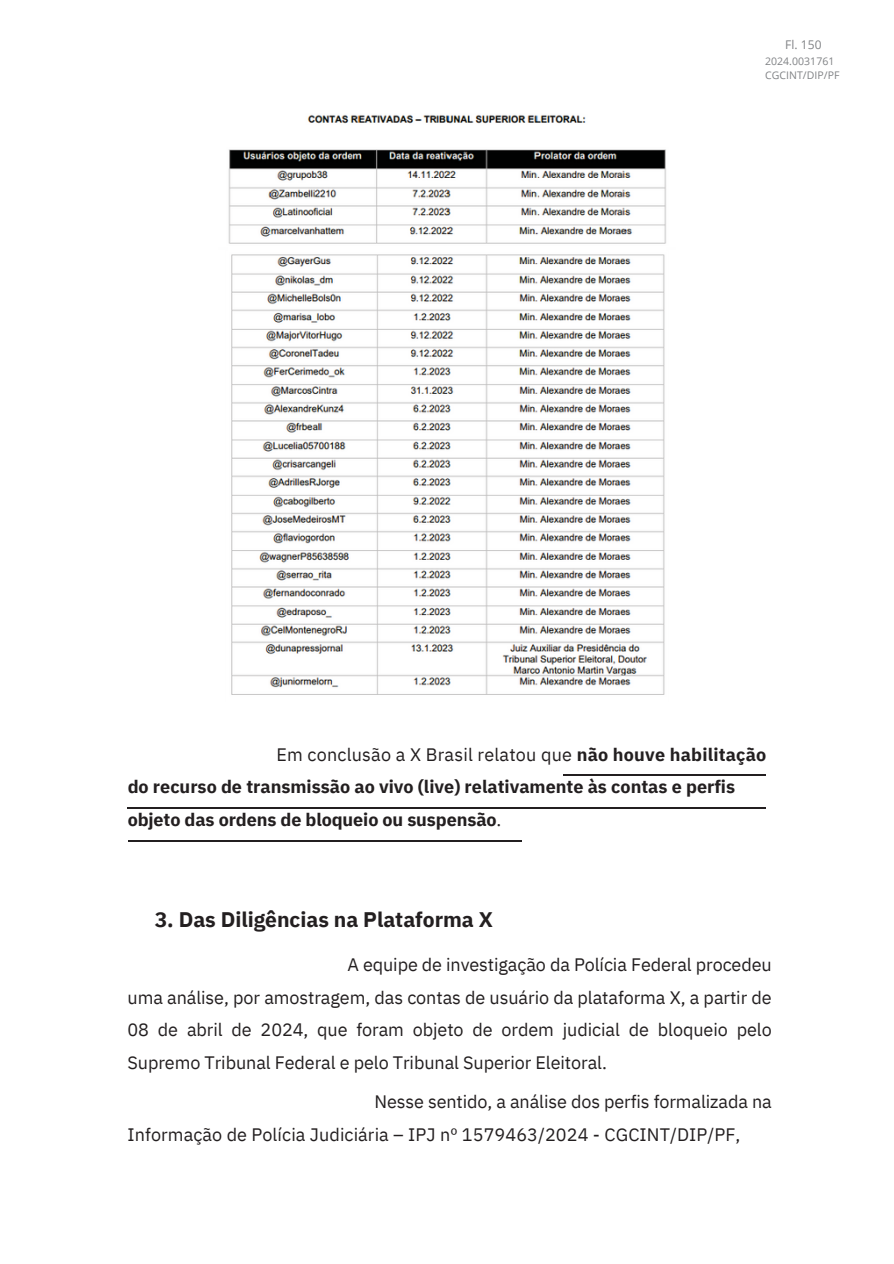
<style>
.page{position:relative;width:894px;height:1264px;background:#fff}
.page>*{position:absolute;margin:0;border:0;box-sizing:border-box;transform-origin:0 0}
.t1{font:700 21px "IBM Plex Sans";color:#231f20}
.t2{font:18px/32.7px "IBM Plex Sans";letter-spacing:-.005em;color:#231f20;text-align:justify}
.t3{font:700 18px/32.7px "IBM Plex Sans";color:#231f20}
.t4{font:12px "Open Sans";color:#808285}
.t5{font:10.5px/14.7px "Open Sans";letter-spacing:.005em;color:#808285}
.s1{font-weight:400}
</style>
<div class="page">
<hr style="left:128px;top:840px;width:393px;height:1px;background:#231f20">
<hr style="left:128px;top:807px;width:637px;height:1px;background:#231f20">
<hr style="left:563px;top:774px;width:202px;height:1px;background:#231f20">
<img style="left:228px;top:115px;width:438px;height:580px">
<h1 class="t4" style="left:785px;top:36px;width:38px">Fl. 150</h1>
<h2 class="t5" style="left:764px;top:53px;width:76px">2024.0031761<br>CGCINT/DIP/PF</h2>
<p class="t3" style="left:128px;top:737px;width:640px;text-indent:149px"><span class="s1">Em conclusão a X Brasil relatou que</span> não houve habilitação do recurso de transmissão ao vivo (live) relativamente às contas e perfis objeto das ordens de bloqueio ou suspensão<span class="s1">.</span></p>
<h2 class="t1" style="left:155px;top:905px;width:339px">3. Das Diligências na Plataforma X</h2>
<p class="t2" style="left:127px;top:947px;width:645px;text-indent:220px">A equipe de investigação da Polícia Federal procedeu uma análise, por amostragem, das contas de usuário da plataforma X, a partir de 08 de abril de 2024, que foram objeto de ordem judicial de bloqueio pelo Supremo Tribunal Federal e pelo Tribunal Superior Eleitoral.</p>
<p class="t2" style="left:127px;top:1085px;width:645px;text-indent:247px">Nesse sentido, a análise dos perfis formalizada na<br>Informação de Polícia Judiciária – IPJ nº 1579463/2024 - CGCINT/DIP/PF,</p>
</div>
